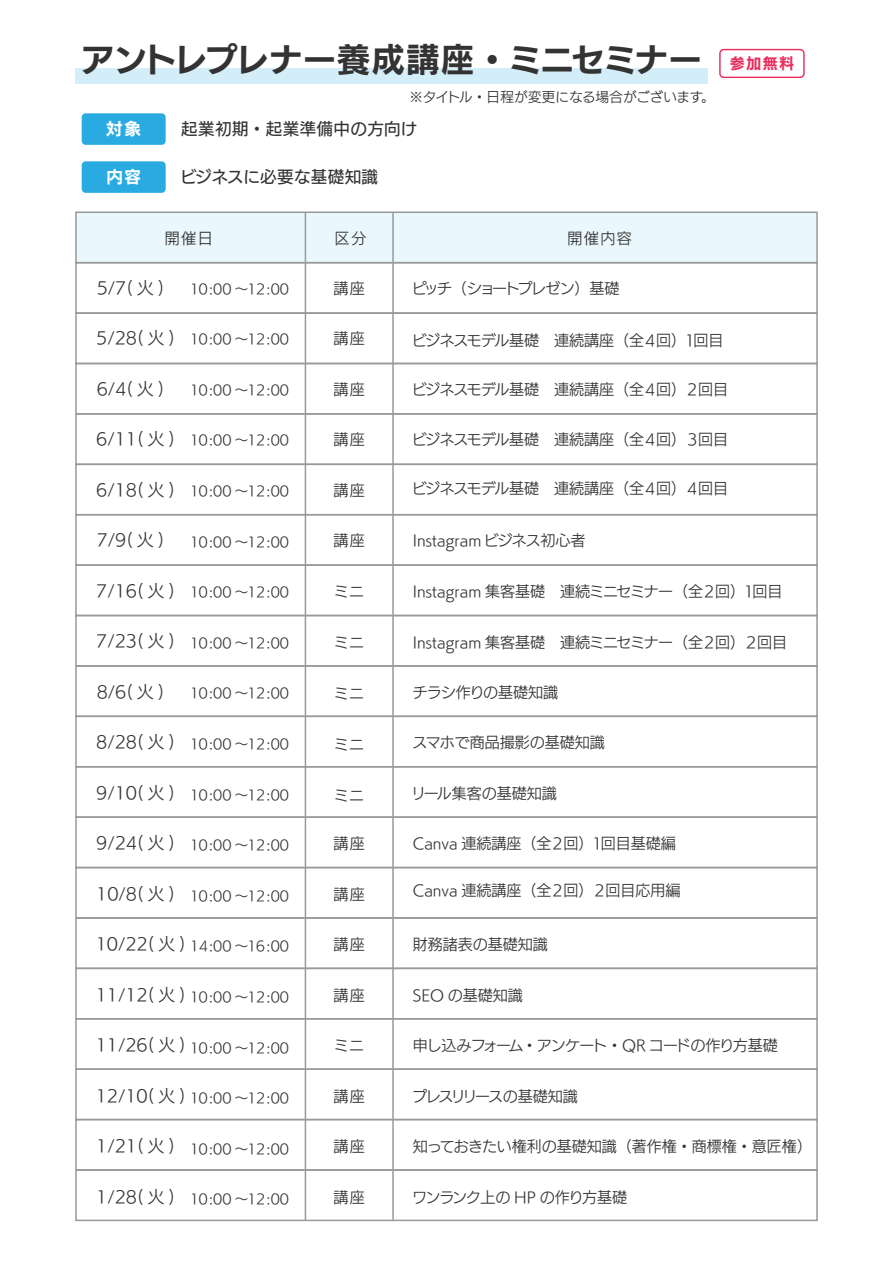
<style>
.page{position:relative;width:893px;height:1263px;background:#fff}
.page>*{position:absolute;margin:0;border:0;box-sizing:border-box;transform-origin:0 0}
.t1{font:33px "UD Kakugo Large Pr 6 N B";letter-spacing:-.02em;color:#333}
.t2{font:16.5px "UD Kakugo Large Pr 6 N R";color:#333}
.t3{font:16.5px "UD Kakugo Large Pr 6 N M";letter-spacing:.025em;color:#333}
.t4{font:16.5px "UD Kakugo Large Pr 6 N B";color:#fff}
.t5{font:15px "UD Kakugo Large Pr 6 N R";color:#333}
.t6{font:15px "UD Kakugo Large Pr 6 N R";letter-spacing:-.05em;color:#333}
.t7{font:15px "UD Kakugo Large Pr 6 N R";letter-spacing:-.06em;color:#333}
.t8{font:15px "UD Kakugo Large Pr 6 N R";letter-spacing:-.12em;color:#333}
.t9{font:15px "UD Kakugo Large Pr 6 N R";letter-spacing:-.055em;color:#333}
.t10{font:15px "UD Kakugo Large Pr 6 N R";letter-spacing:-.1em;color:#333}
.t11{font:15px "UD Kakugo Large Pr 6 N B";color:#ea2c5b}
.t12{font:13.5px "UD Kakugo Large Pr 6 N R";letter-spacing:-.005em;color:#333}
</style>
<div class="page">
<div style="left:76px;top:68px;width:632px;height:16px;background:#d4eef9"></div>
<div style="left:82px;top:113px;width:84px;height:32px;background:#29abe2;border-radius:4px"></div>
<div style="left:719px;top:49px;width:86px;height:29px;border:1px solid #ea2c5b;border-radius:4px"></div>
<div style="left:82px;top:161px;width:84px;height:32px;background:#29abe2;border-radius:4px"></div>
<div style="left:75px;top:212px;width:743px;height:51px;background:#eaf7fc;border:2px solid #999"></div>
<div style="left:75px;top:262px;width:743px;height:52px;border:2px solid #999"></div>
<div style="left:75px;top:312px;width:743px;height:52px;border:2px solid #999"></div>
<div style="left:75px;top:363px;width:743px;height:52px;border:2px solid #999"></div>
<div style="left:75px;top:413px;width:743px;height:52px;border:2px solid #999"></div>
<div style="left:75px;top:464px;width:743px;height:51px;border:2px solid #999"></div>
<div style="left:75px;top:514px;width:743px;height:52px;border:2px solid #999"></div>
<div style="left:75px;top:564px;width:743px;height:52px;border:2px solid #999"></div>
<div style="left:75px;top:615px;width:743px;height:52px;border:2px solid #999"></div>
<div style="left:75px;top:665px;width:743px;height:52px;border:2px solid #999"></div>
<div style="left:75px;top:716px;width:743px;height:51px;border:2px solid #999"></div>
<div style="left:75px;top:766px;width:743px;height:52px;border:2px solid #999"></div>
<div style="left:75px;top:816px;width:743px;height:52px;border:2px solid #999"></div>
<div style="left:75px;top:867px;width:743px;height:52px;border:2px solid #999"></div>
<div style="left:75px;top:917px;width:743px;height:52px;border:2px solid #999"></div>
<div style="left:75px;top:968px;width:743px;height:51px;border:2px solid #999"></div>
<div style="left:75px;top:1018px;width:743px;height:52px;border:2px solid #999"></div>
<div style="left:75px;top:1068px;width:743px;height:52px;border:2px solid #999"></div>
<div style="left:75px;top:1119px;width:743px;height:52px;border:2px solid #999"></div>
<div style="left:75px;top:1169px;width:743px;height:52px;border:2px solid #999"></div>
<hr style="left:305px;top:212px;width:1px;height:1008px;background:#999">
<hr style="left:392px;top:213px;width:2px;height:1008px;background:#999">
<h1 class="t1" style="left:81px;top:42px;width:622px">アントレプレナー養成講座・ミニセミナー</h1>
<p class="t12" style="left:409px;top:89px;width:307px">※タイトル・日程が変更になる場合がございます。</p>
<p class="t4" style="left:106px;top:120px;width:36px">対象</p>
<p class="t3" style="left:181px;top:120px;width:238px">起業初期・起業準備中の方向け</p>
<p class="t4" style="left:106px;top:168px;width:36px">内容</p>
<p class="t3" style="left:180px;top:168px;width:200px">ビジネスに必要な基礎知識</p>
<p class="t5" style="left:165px;top:230px;width:49px">開催日</p>
<p class="t5" style="left:335px;top:230px;width:33px">区分</p>
<p class="t5" style="left:567px;top:230px;width:66px">開催内容</p>
<p class="t11" style="left:730px;top:55px;width:66px">参加無料</p>
<p class="t2" style="left:97px;top:278px;width:69px">5/7( 火 )</p>
<p class="t12" style="left:188px;top:281px;width:103px">１０:00 ～１２:00</p>
<p class="t12" style="left:188px;top:332px;width:103px">１０:00 ～１２:00</p>
<p class="t12" style="left:188px;top:382px;width:103px">１０:00 ～１２:00</p>
<p class="t12" style="left:188px;top:433px;width:103px">１０:00 ～１２:00</p>
<p class="t12" style="left:188px;top:483px;width:103px">１０:00 ～１２:00</p>
<p class="t12" style="left:188px;top:534px;width:103px">１０:00 ～１２:00</p>
<p class="t12" style="left:188px;top:585px;width:103px">１０:00 ～１２:00</p>
<p class="t12" style="left:188px;top:635px;width:103px">１０:00 ～１２:00</p>
<p class="t12" style="left:188px;top:686px;width:103px">１０:00 ～１２:00</p>
<p class="t12" style="left:188px;top:736px;width:103px">１０:00 ～１２:00</p>
<p class="t12" style="left:188px;top:787px;width:103px">１０:00 ～１２:00</p>
<p class="t12" style="left:188px;top:838px;width:103px">１０:00 ～１２:00</p>
<p class="t12" style="left:188px;top:888px;width:103px">１０:00 ～１２:00</p>
<p class="t12" style="left:188px;top:939px;width:103px">１４:00 ～１６:00</p>
<p class="t12" style="left:188px;top:989px;width:103px">１０:00 ～１２:00</p>
<p class="t12" style="left:188px;top:1040px;width:103px">１０:00 ～１２:00</p>
<p class="t12" style="left:188px;top:1090px;width:103px">１０:00 ～１２:00</p>
<p class="t12" style="left:188px;top:1141px;width:103px">１０:00 ～１２:00</p>
<p class="t12" style="left:188px;top:1192px;width:103px">１０:00 ～１２:00</p>
<p class="t5" style="left:333px;top:280px;width:33px">講座</p>
<p class="t8" style="left:412px;top:280px;width:209px">ピッチ（ショートプレゼン）基礎</p>
<p class="t2" style="left:96px;top:329px;width:80px">5/28( 火 )</p>
<p class="t5" style="left:333px;top:330px;width:33px">講座</p>
<p class="t6" style="left:412px;top:332px;width:313px">ビジネスモデル基礎　連続講座（全４回）１回目</p>
<p class="t6" style="left:412px;top:381px;width:318px">ビジネスモデル基礎　連続講座（全４回）２回目</p>
<p class="t6" style="left:412px;top:431px;width:318px">ビジネスモデル基礎　連続講座（全４回）３回目</p>
<p class="t6" style="left:412px;top:480px;width:318px">ビジネスモデル基礎　連続講座（全４回）４回目</p>
<p class="t2" style="left:97px;top:379px;width:69px">6/4( 火 )</p>
<p class="t5" style="left:333px;top:381px;width:33px">講座</p>
<p class="t2" style="left:96px;top:430px;width:80px">6/11( 火 )</p>
<p class="t5" style="left:333px;top:431px;width:33px">講座</p>
<p class="t2" style="left:96px;top:480px;width:80px">6/18( 火 )</p>
<p class="t5" style="left:333px;top:482px;width:33px">講座</p>
<p class="t2" style="left:97px;top:531px;width:69px">7/9( 火 )</p>
<p class="t5" style="left:333px;top:532px;width:33px">講座</p>
<p class="t5" style="left:413px;top:532px;width:174px">Instagram ビジネス初心者</p>
<p class="t2" style="left:96px;top:581px;width:80px">7/16( 火 )</p>
<p class="t5" style="left:334px;top:583px;width:32px">ミニ</p>
<p class="t5" style="left:334px;top:634px;width:32px">ミニ</p>
<p class="t5" style="left:334px;top:685px;width:32px">ミニ</p>
<p class="t5" style="left:334px;top:736px;width:32px">ミニ</p>
<p class="t5" style="left:334px;top:787px;width:32px">ミニ</p>
<p class="t5" style="left:413px;top:583px;width:371px">Instagram 集客基礎　連続ミニセミナー（全２回）１回目</p>
<p class="t2" style="left:96px;top:632px;width:80px">7/23( 火 )</p>
<p class="t5" style="left:413px;top:634px;width:376px">Instagram 集客基礎　連続ミニセミナー（全２回）２回目</p>
<p class="t2" style="left:97px;top:682px;width:69px">8/6( 火 )</p>
<p class="t5" style="left:413px;top:684px;width:147px">チラシ作りの基礎知識</p>
<p class="t2" style="left:96px;top:733px;width:80px">8/28( 火 )</p>
<p class="t5" style="left:413px;top:734px;width:194px">スマホで商品撮影の基礎知識</p>
<p class="t2" style="left:96px;top:783px;width:80px">9/10( 火 )</p>
<p class="t5" style="left:411px;top:785px;width:147px">リール集客の基礎知識</p>
<p class="t2" style="left:96px;top:834px;width:80px">9/24( 火 )</p>
<p class="t5" style="left:333px;top:835px;width:33px">講座</p>
<p class="t5" style="left:413px;top:835px;width:264px">Canva 連続講座（全２回）１回目基礎編</p>
<p class="t2" style="left:96px;top:884px;width:80px">10/8( 火 )</p>
<p class="t5" style="left:333px;top:886px;width:33px">講座</p>
<p class="t5" style="left:413px;top:882px;width:269px">Canva 連続講座（全２回）２回目応用編</p>
<p class="t2" style="left:96px;top:935px;width:91px">10/22( 火 )</p>
<p class="t5" style="left:333px;top:936px;width:33px">講座</p>
<p class="t5" style="left:413px;top:936px;width:136px">財務諸表の基礎知識</p>
<p class="t2" style="left:96px;top:985px;width:91px">11/12( 火 )</p>
<p class="t5" style="left:333px;top:987px;width:33px">講座</p>
<p class="t5" style="left:413px;top:987px;width:112px">SEO の基礎知識</p>
<p class="t2" style="left:96px;top:1036px;width:91px">11/26( 火 )</p>
<p class="t7" style="left:413px;top:1037px;width:366px">申し込みフォーム・アンケート・QR コードの作り方基礎</p>
<p class="t2" style="left:96px;top:1086px;width:91px">12/10( 火 )</p>
<p class="t5" style="left:333px;top:1088px;width:33px">講座</p>
<p class="t10" style="left:412px;top:1088px;width:167px">プレスリリースの基礎知識</p>
<p class="t2" style="left:96px;top:1137px;width:80px">1/21( 火 )</p>
<p class="t5" style="left:333px;top:1138px;width:33px">講座</p>
<p class="t5" style="left:413px;top:1138px;width:401px">知っておきたい権利の基礎知識（著作権・商標権・意匠権）</p>
<p class="t2" style="left:96px;top:1187px;width:80px">1/28( 火 )</p>
<p class="t5" style="left:333px;top:1189px;width:33px">講座</p>
<p class="t9" style="left:412px;top:1189px;width:217px">ワンランク上の HP の作り方基礎</p>
<p class="t5" style="left:334px;top:1037px;width:32px">ミニ</p>
</div>
